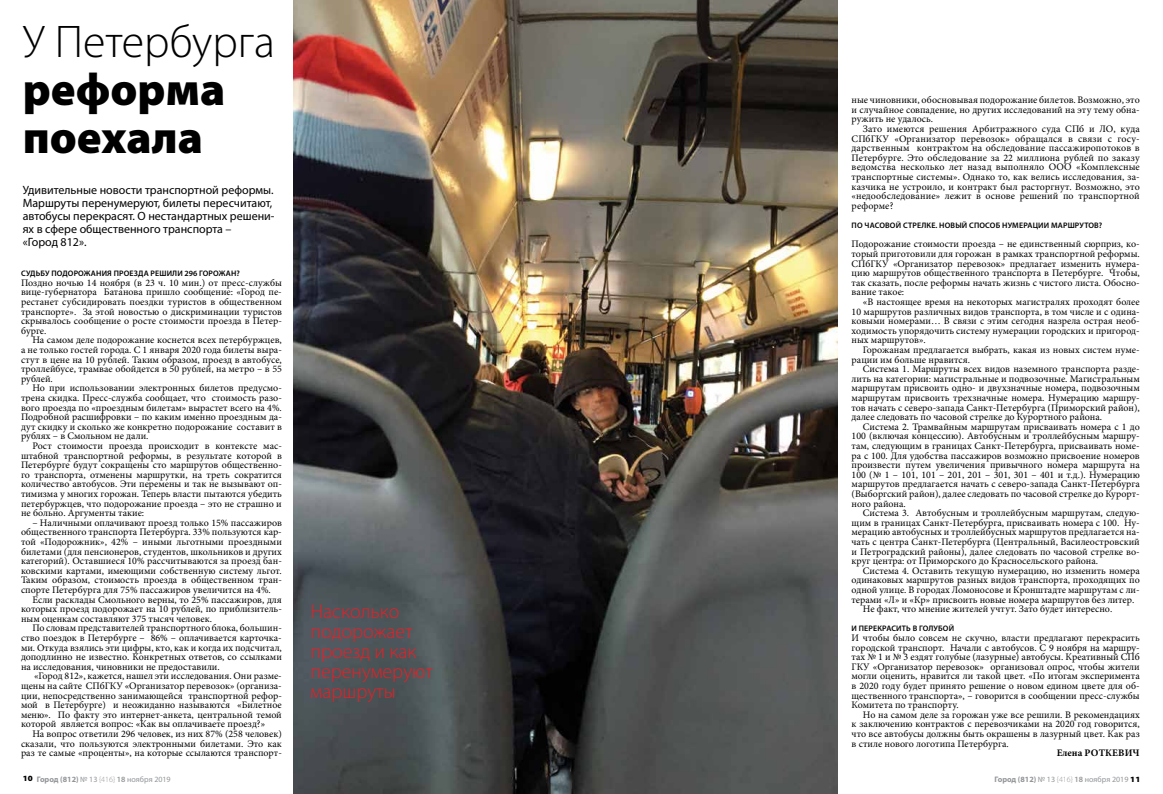
<style>
.page{position:relative;width:1163px;height:794px;background:#fff}
.page>*{position:absolute;margin:0;border:0;box-sizing:border-box;transform-origin:0 0}
.t1{font:900 46px/48px "Myriad Pro";color:#000}
.t2{font:300 46px "Myriad Pro";color:#000}
.t3{font:300 20px/20px "Myriad Pro";color:#ed1d24}
.t4{font:12px/13px "Myriad Pro";color:#000}
.t5{font:10px/9.6px "Minion Pro";color:#000;text-align:justify}
.t6{font:700 10px "Minion Pro";letter-spacing:.005em;color:#000}
.t7{font:600 8px "Myriad Pro";letter-spacing:.075em;color:#000}
.t8{font:8px "Myriad Pro";color:#939598}
.s1{font-weight:900;color:#000}
.s2{font-weight:700}
.s3{font-weight:300}
.s4{font-weight:600}
</style>
<div class="page">
<img style="left:294px;top:0;width:543px;height:794px">
<h1 class="t2" style="left:23px;top:14px;width:254px">У Петербурга</h1>
<h1 class="t1" style="left:23px;top:66px;width:204px">реформа поехала</h1>
<p class="t4" style="left:23px;top:183px;width:253px">Удивительные новости транспортной реформы.<br>Маршруты перенумеруют, билеты пересчитают, автобусы перекрасят. О нестандартных решени&shy;ях в сфере общественного транспорта –<br>«Город 812».</p>
<p class="t7" style="left:21px;top:268px;width:37px">Судьбу подорожа</p>
<p class="t7" style="left:96px;top:268px;width:24px">ния проезда</p>
<p class="t7" style="left:150px;top:268px;width:55px">решили 296 горожа</p>
<p class="t7" style="left:231px;top:268px;width:10px">н?</p>
<p class="t5" style="left:21px;top:278px;width:262px">Поздно ночью 14 ноября (в 23 ч. 10 мин.) от пресс-службы вице-губернатора Батанова пришло сообщение: «Город пе&shy;рестанет субсидировать поездки туристов в общественном транспорте». За этой новостью о дискриминации туристов скрывалось сообщение о росте стоимости проезда в Петер&shy;бурге.</p>
<p class="t5" style="left:21px;top:335px;width:262px;text-indent:11px">На самом деле подорожание коснется всех петербуржцев, а не только гостей города. С 1 января 2020 года билеты выра&shy;стут в цене на 10 рублей. Таким образом, проезд в автобусе, троллейбусе, трамвае обойдется в 50 рублей, на метро – в 55 рублей.</p>
<p class="t5" style="left:21px;top:383px;width:262px;text-indent:11px">Но при использовании электронных билетов предусмо&shy;трена скидка. Пресс-служба сообщает, что стоимость разо&shy;вого проезда по «проездным билетам» вырастет всего на 4%.<br>Подробной расшифровки – по каким именно проездным да&shy;дут скидку и сколько же конкретно подорожание составит в рублях – в Смольном не дали.</p>
<p class="t5" style="left:21px;top:441px;width:262px;text-indent:11px">Рост стоимости проезда происходит в контексте мас&shy;штабной транспортной реформы, в результате которой в Петербурге будут сокращены сто маршрутов общественно&shy;го транспорта, отменены маршрутки, на треть сократится количество автобусов. Эти перемены и так не вызывают оп&shy;тимизма у многих горожан. Теперь власти пытаются убедить петербуржцев, что подорожание проезда – это не страшно и не больно. Аргументы такие:</p>
<p class="t5" style="left:21px;top:518px;width:262px;text-indent:11px">– Наличными оплачивают проезд только 15% пассажиров общественного транспорта Петербурга. 33% пользуются кар&shy;той «Подорожник», 42% – иными льготными проездными билетами (для пенсионеров, студентов, школьников и других категорий). Оставшиеся 10% рассчитываются за проезд бан&shy;ковскими картами, имеющими собственную систему льгот.<br>Таким образом, стоимость проезда в общественном тран&shy;спорте Петербурга для 75% пассажиров увеличится на 4%.</p>
<p class="t5" style="left:21px;top:594px;width:262px;text-indent:11px">Если расклады Смольного верны, то 25% пассажиров, для которых проезд подорожает на 10 рублей, по приблизитель&shy;ным оценкам составляют 375 тысяч человек.</p>
<p class="t5" style="left:21px;top:623px;width:262px;text-indent:11px">По словам представителей транспортного блока, большин&shy;ство поездок в Петербурге – 86% – оплачивается карточка&shy;ми. Откуда взялись эти цифры, кто, как и когда их подсчитал, доподлинно не известно. Конкретных ответов, со ссылками на исследования, чиновники не предоставили.</p>
<p class="t5" style="left:21px;top:671px;width:262px;text-indent:13px">«Город 812», кажется, нашел эти исследования. Они разме&shy;щены на сайте СПбГКУ «Организатор перевозок» (организа&shy;ции, непосредственно занимающейся транспортной рефор&shy;мой в Петербурге) и неожиданно называются «Билетное меню». По факту это интернет-анкета, центральной темой которой является вопрос: «Как вы оплачиваете проезд?»</p>
<p class="t5" style="left:21px;top:729px;width:262px;text-indent:11px">На вопрос ответили 296 человек, из них 87% (258 человек) сказали, что пользуются электронными билетами. Это как раз те самые «проценты», на которые ссылаются транспорт-</p>
<h2 class="t3" style="left:310px;top:601px;width:124px">Насколько подорожает проезд и как перенумеруют маршруты</h2>
<p class="t5" style="left:851px;top:95px;width:290px">ные чиновники, обосновывая подорожание билетов. Возможно, это и случайное совпадение, но других исследований на эту тему обна&shy;ружить не удалось.</p>
<p class="t5" style="left:851px;top:124px;width:290px;text-indent:11px">Зато имеются решения Арбитражного суда СПб и ЛО, куда СПбГКУ «Организатор перевозок» обращался в связи с госу&shy;дарственным контрактом на обследование пассажиропотоков в Петербурге. Это обследование за 22 миллиона рублей по заказу ведомства несколько лет назад выполняло ООО «Комплексные транспортные системы». Однако то, как велись исследования, за&shy;казчика не устроило, и контракт был расторгнут. Возможно, это «недообследование» лежит в основе решений по транспортной реформе?</p>
<p class="t7" style="left:851px;top:220px;width:19px">По часово</p>
<p class="t7" style="left:895px;top:220px;width:50px">й стрелке. Нов</p>
<p class="t7" style="left:955px;top:220px;width:20px">ый способ</p>
<p class="t7" style="left:1002px;top:220px;width:12px">нумера</p>
<p class="t7" style="left:1032px;top:220px;width:25px">ции мар</p>
<p class="t7" style="left:1067px;top:220px;width:36px">шрутов?</p>
<p class="t5" style="left:851px;top:239px;width:290px">Подорожание стоимости проезда – не единственный сюрприз, ко&shy;торый приготовили для горожан в рамках транспортной реформы.<br>СПбГКУ «Организатор перевозок» предлагает изменить нумера&shy;цию маршрутов общественного транспорта в Петербурге. Чтобы, так сказать, после реформы начать жизнь с чистого листа. Обосно&shy;вание такое:</p>
<p class="t5" style="left:851px;top:297px;width:290px;text-indent:11px">«В настоящее время на некоторых магистралях проходят более 10 маршрутов различных видов транспорта, в том числе и с одина&shy;ковыми номерами… В связи с этим сегодня назрела острая необ&shy;ходимость упорядочить систему нумерации городских и пригород&shy;ных маршрутов».</p>
<p class="t5" style="left:851px;top:345px;width:290px;text-indent:11px">Горожанам предлагается выбрать, какая из новых систем нуме&shy;рации им больше нравится.</p>
<p class="t5" style="left:851px;top:364px;width:290px;text-indent:11px">Система 1. Маршруты всех видов наземного транспорта разде&shy;лить на категории: магистральные и подвозочные. Магистральным маршрутам присвоить одно- и двухзначные номера, подвозочным маршрутам присвоить трехзначные номера. Нумерацию маршру&shy;тов начать с северо-запада Санкт-Петербурга (Приморский район), далее следовать по часовой стрелке до Курортного района.</p>
<p class="t5" style="left:851px;top:422px;width:290px;text-indent:11px">Система 2. Трамвайным маршрутам присваивать номера с 1 до 100 (включая концессию). Автобусным и троллейбусным маршру&shy;там, следующим в границах Санкт-Петербурга, присваивать номе&shy;ра с 100. Для удобства пассажиров возможно присвоение номеров произвести путем увеличения привычного номера маршрута на 100 (№ 1 – 101, 101 – 201, 201 – 301, 301 – 401 и т.д.). Нумерацию маршрутов предлагается начать с северо-запада Санкт-Петербурга (Выборгский район), далее следовать по часовой стрелке до Курорт&shy;ного района.</p>
<p class="t5" style="left:851px;top:508px;width:290px;text-indent:11px">Система 3. Автобусным и троллейбусным маршрутам, следую&shy;щим в границах Санкт-Петербурга, присваивать номера с 100. Ну&shy;мерацию автобусных и троллейбусных маршрутов предлагается на&shy;чать с центра Санкт-Петербурга (Центральный, Василеостровский и Петроградский районы), далее следовать по часовой стрелке во&shy;круг центра: от Приморского до Красносельского района.</p>
<p class="t5" style="left:862px;top:566px;width:278px">Система 4. Оставить текущую нумерацию, но изменить номера</p>
<p class="t5" style="left:851px;top:575px;width:290px">одинаковых маршрутов разных видов транспорта, проходящих по</p>
<p class="t5" style="left:851px;top:585px;width:289px">одной улице. В городах Ломоносове и Кронштадте маршрутам с ли-</p>
<p class="t5" style="left:851px;top:594px;width:284px">терами «Л» и «Кр» присвоить новые номера маршрутов без литер.</p>
<p class="t5" style="left:862px;top:604px;width:251px">Не факт, что мнение жителей учтут. Зато будет интересно.</p>
<p class="t7" style="left:851px;top:623px;width:13px">И перекрас</p>
<p class="t7" style="left:896px;top:623px;width:44px">ить в голубо</p>
<p class="t7" style="left:948px;top:623px;width:7px">й</p>
<p class="t5" style="left:851px;top:633px;width:290px">И чтобы было совсем не скучно, власти предлагают перекрасить городской транспорт. Начали с автобусов. С 9 ноября на маршру&shy;тах № 1 и № 3 ездят голубые (лазурные) автобусы. Креативный СПб ГКУ «Организатор перевозок» организовал опрос, чтобы жители могли оценить, нравится ли такой цвет. «По итогам эксперимента в 2020 году будет принято решение о новом едином цвете для об&shy;щественного транспорта», – говорится в сообщении пресс-службы Комитета по транспорту.</p>
<p class="t5" style="left:851px;top:710px;width:290px;text-indent:11px">Но на самом деле за горожан уже все решили. В рекомендациях к заключению контрактов с перевозчиками на 2020 год говорится, что все автобусы должны быть окрашены в лазурный цвет. Как раз в стиле нового логотипа Петербурга.</p>
<p class="t6" style="left:1056px;top:746px;width:56px">Елена Роткев</p>
<p class="t6" style="left:1124px;top:746px;width:17px">ич</p>
<p class="t8" style="left:23px;top:774px;width:149px"><span class="s1">10</span> <span class="s2">Город (812)</span> № 13 <span class="s3">{416}</span> <span class="s4">18</span> ноября 2019</p>
<p class="t8" style="left:994px;top:774px;width:147px"><span class="s2">Город (812)</span> № 13 <span class="s3">{416}</span> <span class="s4">18</span> ноября 2019 <span class="s1">11</span></p>
</div>
